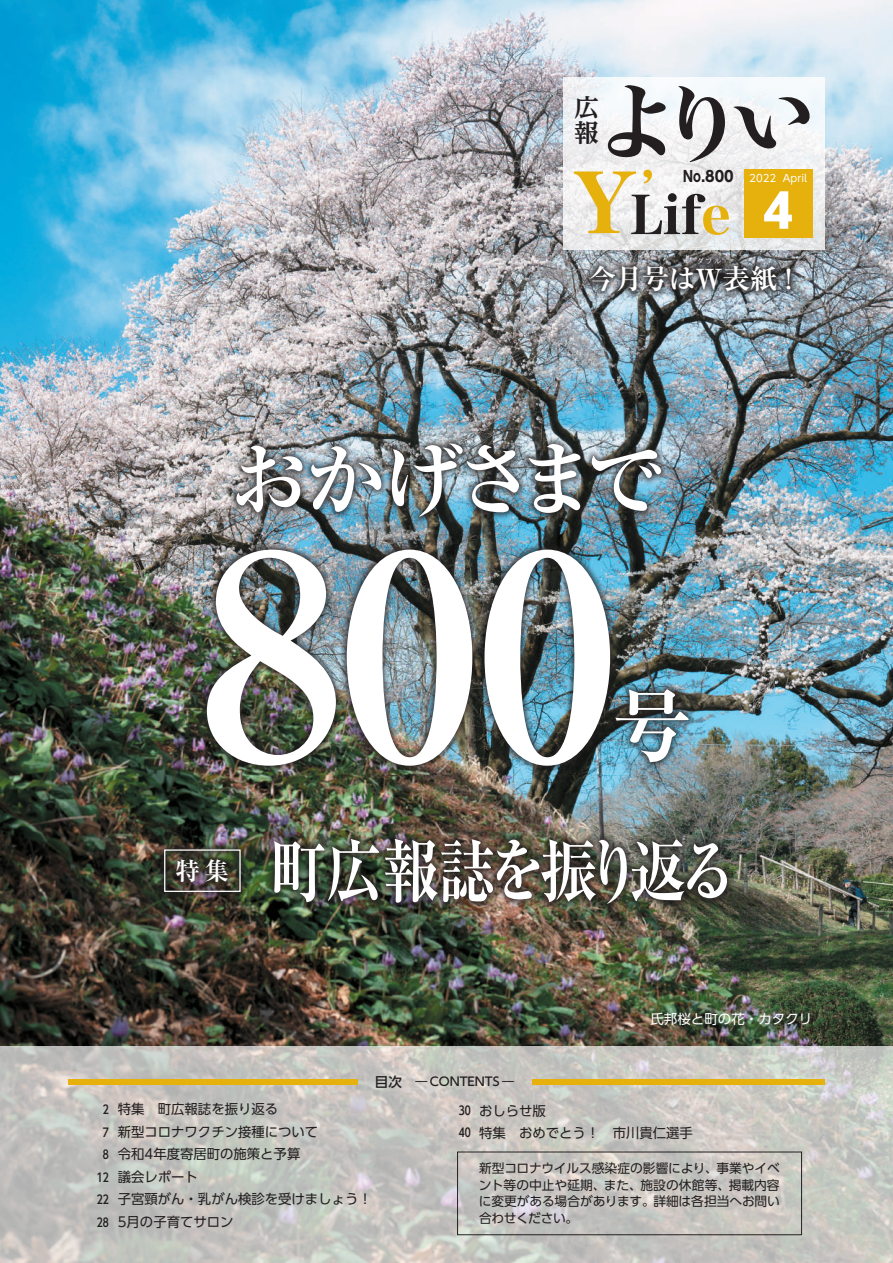
<style>
.page{position:relative;width:893px;height:1263px;background:#fff}
.page>*{position:absolute;margin:0;border:0;box-sizing:border-box;transform-origin:0 0}
.t1{font:700 281.7px "Ryumin Pr 6 N";color:#fff}
.t2{font:700 79.65px "Ryumin Pr 6 N";letter-spacing:-.115em;color:#fff}
.t3{font:700 69.15px "Ryumin Pr 6 N";letter-spacing:-.115em;color:#fff;scale:.83 1}
.t4{font:700 46.5px "UD Shin Go Pro";color:#fff;scale:1.3 1}
.t5{font:700 27.6px "Ryumin Pr 6 N";letter-spacing:-.025em;color:#fff}
.t6{font:700 24.75px/24.8px "UD Reimin Pro";color:#231f20}
.t7{font:700 24.45px "Ryumin Pr 6 N";color:#fff}
.t8{font:13.5px/22.5px "UD Shin Go Pro";color:#231f20}
.t9{font:13.5px "UD Shin Go Pro";color:#fff}
.t10{font:12.75px/16.5px "UD Shin Go Pro";letter-spacing:-.005em;color:#231f20;text-align:justify}
.t11{font:500 12px/22.5px "UD Shin Go Pro";color:#231f20;text-align:center}
.t12{font:10.2px "UD Shin Go Pro";color:#fff}
.t13{font:700 7.5px "Ryumin Pr 6 N";color:#fff}
.s1{font-weight:700;font-size:15px;color:#231f20}
.s2{font-size:13.5px}
</style>
<div class="page">
<img style="left:0;top:0;width:893px;height:1046px">
<svg style="left:0;top:1046px;width:893px;height:217px;background:#c7c6c0"></svg>
<div style="left:457px;top:1152px;width:345px;height:83px;border:1px solid #231f20"></div>
<div style="left:68px;top:1079px;width:289px;height:5px;background:#e6b00d"></div>
<div style="left:533px;top:1079px;width:292px;height:5px;background:#e6b00d"></div>
<svg style="left:563px;top:77px;width:262px;height:173px;fill:#f0f1f2"></svg>
<svg style="left:574px;top:170px;width:155px;height:65px"></svg>
<div style="left:744px;top:169px;width:69px;height:69px;background:#e6b00d"></div>
<svg style="left:608px;top:85px;width:58px;height:72px"></svg>
<svg style="left:678px;top:86px;width:47px;height:76px"></svg>
<svg style="left:733px;top:96px;width:78px;height:53px"></svg>
<div style="left:229px;top:436px;width:440px;height:88px;background:#231f20;opacity:.75"></div>
<div style="left:156px;top:841px;width:93px;height:59px;background:#231f20;opacity:.75"></div>
<div style="left:164px;top:849px;width:77px;height:43px;border:1px solid #fff"></div>
<div style="left:266px;top:831px;width:469px;height:81px;background:#231f20;opacity:.75"></div>
<div style="left:199px;top:541px;width:419px;height:233px;background:#231f20;opacity:.75"></div>
<div style="left:608px;top:682px;width:88px;height:88px;background:#231f20;opacity:.75"></div>
<div style="left:581px;top:250px;width:217px;height:49px;background:#231f20;opacity:.75"></div>
<h3 class="t6" style="left:574px;top:95px;width:26px">広報</h3>
<p class="t12" style="left:683px;top:170px;width:125px"><span class="s1">No.800</span> 2022 April</p>
<h3 class="t4" style="left:763px;top:173px;width:25px">4</h3>
<p class="t13" style="left:696px;top:255px;width:26px">ダブル</p>
<h3 class="t5" style="left:588px;top:257px;width:216px">今月号はＷ表紙！</h3>
<h2 class="t2" style="left:230px;top:416px;width:436px">おかげさまで</h2>
<h1 class="t1" style="left:201px;top:431px;width:418px">800</h1>
<h2 class="t2" style="left:612px;top:663px;width:81px">号</h2>
<h3 class="t7" style="left:175px;top:851px;width:55px">特集</h3>
<h3 class="t3" style="left:269px;top:816px;width:564px">町広報誌を振り返る</h3>
<p class="t11" style="left:375px;top:1070px;width:141px"><span class="s2">目次　</span>― CONTENTS ―</p>
<p class="t9" style="left:650px;top:1008px;width:163px">氏邦桜と町の花・カタクリ</p>
<p class="t11" style="left:97px;top:1098px;width:13px">2<br>7<br>8<br>12<br>22<br>28</p>
<p class="t8" style="left:118px;top:1097px;width:255px">特集　町広報誌を振り返る<br>新型コロナワクチン接種について<br>令和4年度寄居町の施策と予算<br>議会レポート　<br>子宮頸がん・乳がん検診を受けましょう！<br>5月の子育てサロン</p>
<p class="t11" style="left:459px;top:1099px;width:13px;text-align:left">30<br>40</p>
<p class="t8" style="left:479px;top:1099px;width:215px">おしらせ版<br>特集　おめでとう！　市川貴仁選手</p>
<p class="t10" style="left:479px;top:1160px;width:303px">新型コロナウイルス感染症の影響により、事業やイベント等の中止や延期、また、施設の休館等、掲載内容に変更がある場合があります。詳細は各担当へお問い合わせください。</p>
</div>
